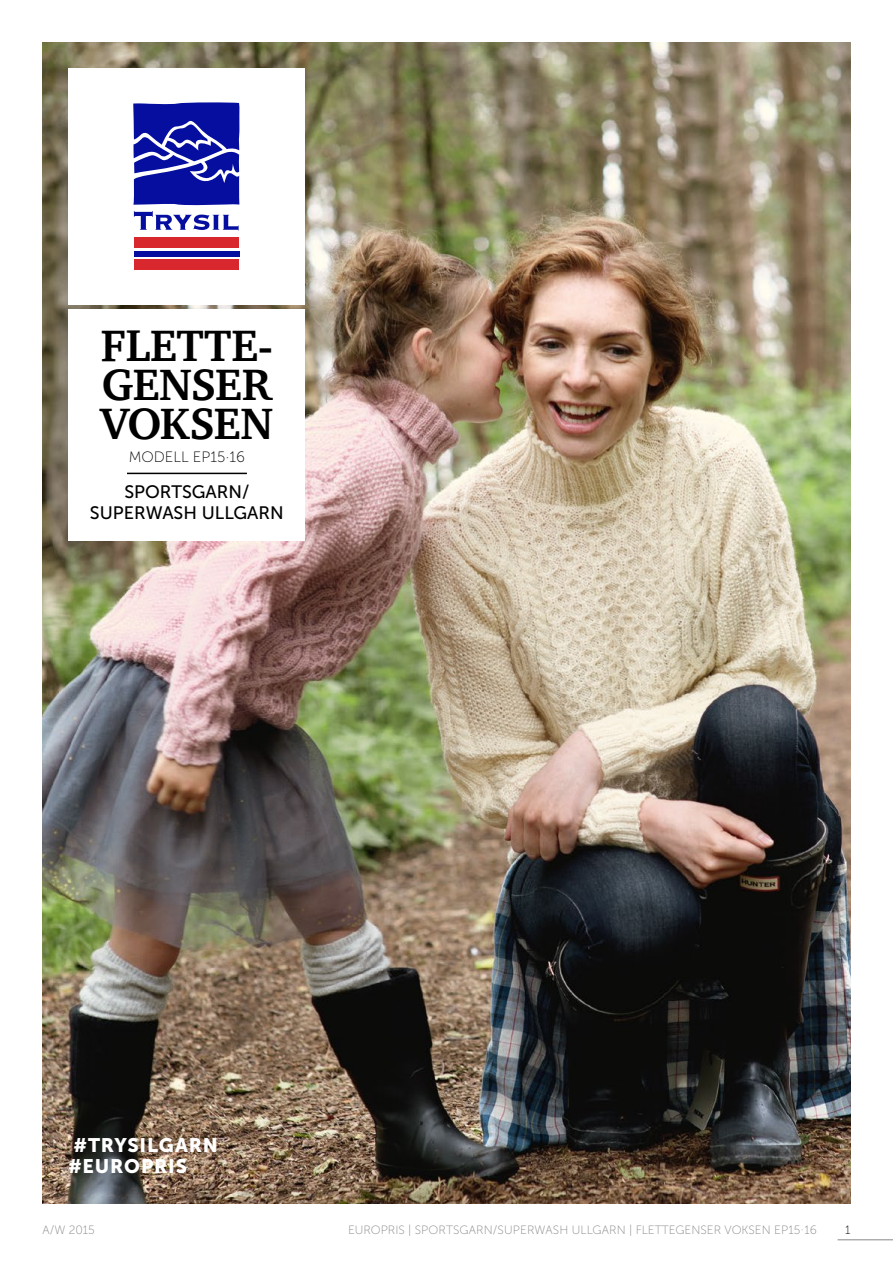
<style>
.page{position:relative;width:893px;height:1263px;background:#fff}
.page>*{position:absolute;margin:0;border:0;box-sizing:border-box;transform-origin:0 0}
.t1{font:700 45px/39px "Charter";letter-spacing:-.005em;color:#000;text-align:justify}
.t2{font:19.5px "Museo Sans 900";letter-spacing:.04em;color:#fff}
.Ulltyper{font:18px "Museo Sans 500";color:#000}
.Ulltyper-2{font:15px "Museo Sans 100";color:#000}
.t3{font:12px "Museo Sans 100";color:#878787}
.t4{font:12px "Museo Sans 100";color:#000}
</style>
<div class="page">
<hr style="left:838px;top:1239px;width:55px;height:1px;background:#878787">
<img style="left:43px;top:43px;width:807px;height:1160px">
<div style="left:69px;top:310px;width:236px;height:231px;background:#fff"></div>
<hr style="left:127px;top:473px;width:120px;height:1px;background:#000">
<div style="left:69px;top:68px;width:236px;height:236px;background:#fff"></div>
<svg style="left:133px;top:102px;width:107px;height:129px"></svg>
<div style="left:134px;top:259px;width:105px;height:10px;background:#d9272e"></div>
<div style="left:134px;top:238px;width:105px;height:10px;background:#d9272e"></div>
<div style="left:134px;top:251px;width:105px;height:5px;background:#060e9f"></div>
<p class="t1" style="left:101px;top:326px;width:174px">FLETTE-GENSER VOKSEN</p>
<p class="Ulltyper-2" style="left:129px;top:449px;width:118px">MODELL EP15∙16</p>
<p class="Ulltyper" style="left:124px;top:482px;width:126px">SPORTSGARN/</p>
<p class="Ulltyper" style="left:90px;top:503px;width:195px">SUPERWASH ULLGARN</p>
<p class="t2" style="left:73px;top:1134px;width:146px">#TRYSILGARN</p>
<p class="t2" style="left:68px;top:1155px;width:121px">#EUROPRIS</p>
<p class="t3" style="left:43px;top:1223px;width:54px">A/W 2015</p>
<p class="t3" style="left:348px;top:1223px;width:470px">EUROPRIS | SPORTSGARN/SUPERWASH ULLGARN | FLETTEGENSER VOKSEN EP15·16</p>
<p class="t4" style="left:845px;top:1223px;width:7px">1</p>
</div>
